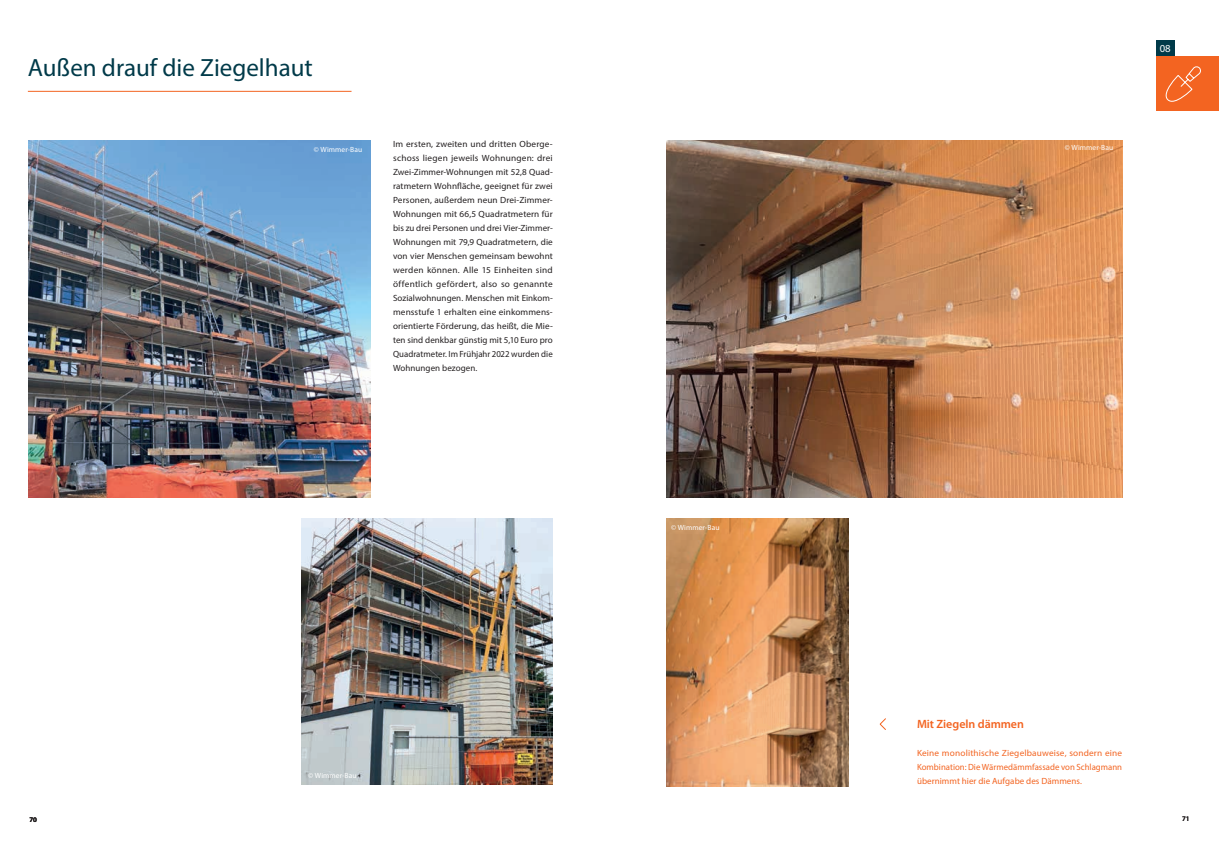
<style>
.page{position:relative;width:1219px;height:842px;background:#fff}
.page>*{position:absolute;margin:0;border:0;box-sizing:border-box;transform-origin:0 0}
.t1{font:25px "Myriad Pro";color:#003a49}
.t2{font:600 12px "Myriad Pro";letter-spacing:-.005em;color:#f36421}
.t3{font:10.7px "Myriad Pro";color:#fff}
.t4{font:9px/14px "Myriad Pro";color:#231f20;text-align:justify}
.t5{font:9px/14px "Myriad Pro";color:#f36421;text-align:justify}
.t6{font:7.5px "Myriad Pro";letter-spacing:.01em;color:#fff}
.t7{font:600 7px "Myriad Pro";color:#231f20}
</style>
<div class="page">
<img style="left:666px;top:519px;width:183px;height:267px">
<img style="left:666px;top:140px;width:456px;height:357px">
<div style="left:1156px;top:41px;width:18px;height:36px;background:#003a49"></div>
<hr style="left:28px;top:91px;width:323px;height:1px;background:#f36421">
<div style="left:1156px;top:56px;width:63px;height:55px;background:#f36421"></div>
<img style="left:28px;top:141px;width:342px;height:356px">
<img style="left:302px;top:518px;width:251px;height:267px">
<svg style="left:1165px;top:66px;width:36px;height:36px"></svg>
<svg style="left:879px;top:718px;width:7px;height:12px"></svg>
<h1 class="t1" style="left:28px;top:52px;width:286px">Außen drauf die Ziegelhaut</h1>
<p class="t4" style="left:393px;top:137px;width:161px">Im ersten, zweiten und dritten Oberge&shy;schoss liegen jeweils Wohnungen: drei Zwei-Zimmer-Wohnungen mit 52,8 Quad&shy;ratmetern Wohnfläche, geeignet für zwei Personen, außerdem neun Drei-Zimmer-Wohnungen mit 66,5 Quadratmetern für bis zu drei Personen und drei Vier-Zimmer-Wohnungen mit 79,9 Quadratmetern, die von vier Menschen gemeinsam bewohnt werden können. Alle 15 Einheiten sind öffentlich gefördert, also so genannte Sozialwohnungen. Menschen mit Einkom&shy;mensstufe 1 erhalten eine einkommens&shy;orientierte Förderung, das heißt, die Mie&shy;ten sind denkbar günstig mit 5,10 Euro pro Quadratmeter. Im Frühjahr 2022 wurden die Wohnungen bezogen.</p>
<p class="t6" style="left:314px;top:145px;width:50px">© Wimmer-Bau</p>
<p class="t6" style="left:1065px;top:143px;width:50px">© Wimmer-Bau</p>
<p class="t3" style="left:1160px;top:42px;width:12px">08</p>
<p class="t6" style="left:671px;top:523px;width:50px">© Wimmer-Bau</p>
<p class="t6" style="left:308px;top:771px;width:50px">© Wimmer-Bau</p>
<h2 class="t2" style="left:917px;top:716px;width:108px">Mit Ziegeln dämmen</h2>
<p class="t5" style="left:917px;top:746px;width:207px">Keine monolithische Ziegelbauweise, sondern eine Kombination: Die Wärmedämmfassade von Schlagmann übernimmt hier die Aufgabe des Dämmens.</p>
<p class="t7" style="left:29px;top:815px;width:9px">70</p>
<p class="t7" style="left:1182px;top:814px;width:9px">71</p>
</div>
